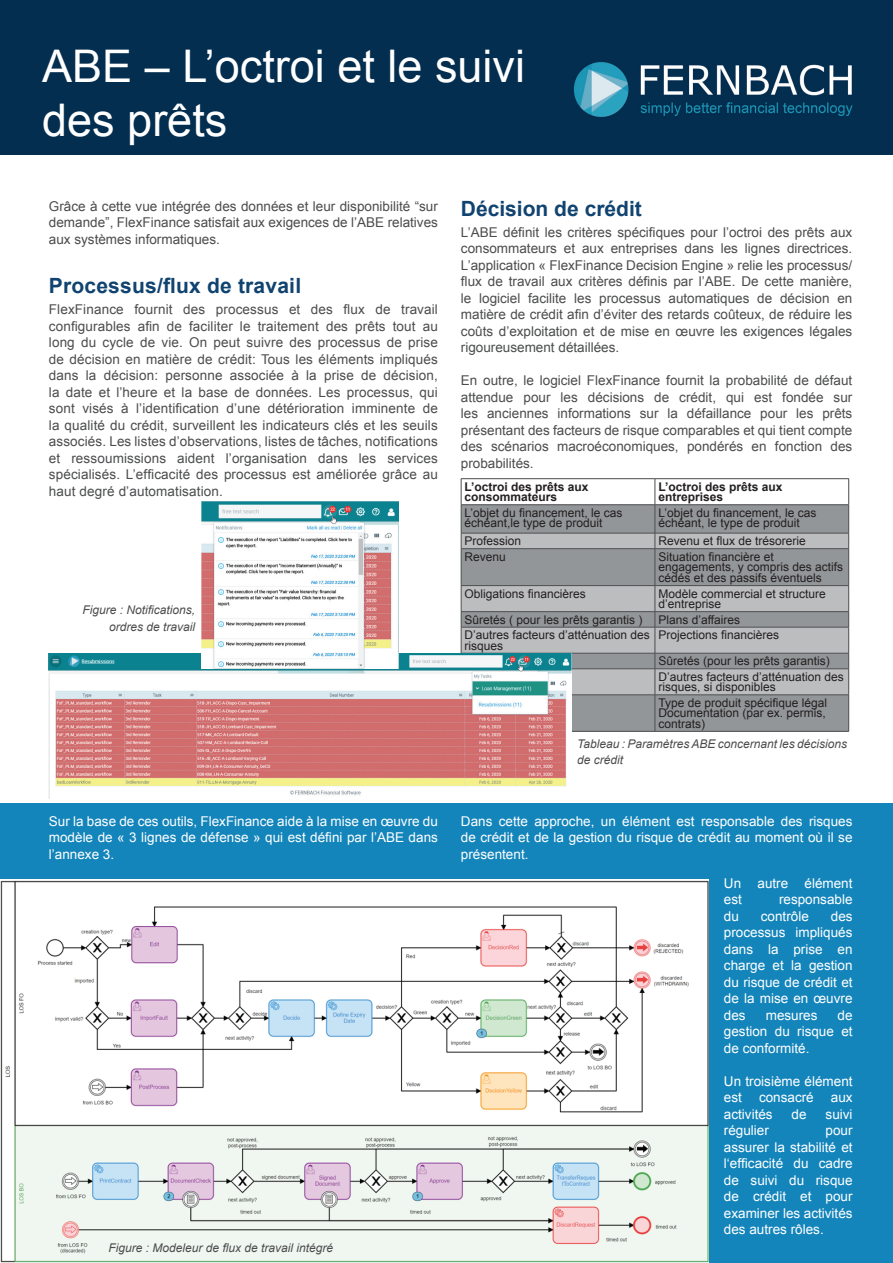
<style>
.page{position:relative;width:893px;height:1263px;background:#fff}
.page>*{position:absolute;margin:0;border:0;box-sizing:border-box;transform-origin:0 0}
.t1{font:45px/54px "Arial";color:#fff}
.t2{font:700 21px "Arial";letter-spacing:.01em;color:#104370}
.t3{font:13.5px/16.5px "Arial";color:#4b4c4d;text-align:justify}
.t4{font:13.5px/16.5px "Arial";color:#fff;text-align:justify}
.t5{font:12px/10.5px "Arial";color:#231f20}
.t6{font:italic 12px/16.5px "Arial";color:#4b4c4d;text-align:right}
.t7{font:700 12px/10.5px "Arial";color:#231f20}
</style>
<div class="page">
<div style="left:0;top:0;width:893px;height:155px;background:#032e4f"></div>
<img style="left:573px;top:62px;width:280px;height:55px">
<div style="left:0;top:804px;width:893px;height:459px;background:#1485bb"></div>
<div style="left:572px;top:695px;width:276px;height:36px;background:#939698"></div>
<svg style="left:462px;top:549px;width:386px;height:145px;background:#a7a9ab"></svg>
<hr style="left:461px;top:478px;width:194px;height:1px;background:#4b4c4d">
<hr style="left:655px;top:478px;width:194px;height:1px;background:#4b4c4d">
<svg style="left:461px;top:479px;width:388px;height:69px"></svg>
<hr style="left:461px;top:548px;width:194px;height:1px;background:#4b4c4d">
<hr style="left:461px;top:549px;width:1px;height:36px;background:#4b4c4d">
<hr style="left:655px;top:548px;width:194px;height:1px;background:#4b4c4d">
<hr style="left:655px;top:549px;width:1px;height:36px;background:#4b4c4d">
<hr style="left:848px;top:549px;width:1px;height:36px;background:#4b4c4d">
<hr style="left:461px;top:585px;width:194px;height:1px;background:#4b4c4d">
<hr style="left:655px;top:585px;width:194px;height:1px;background:#4b4c4d">
<hr style="left:461px;top:611px;width:194px;height:1px;background:#4b4c4d">
<hr style="left:655px;top:611px;width:194px;height:1px;background:#4b4c4d">
<hr style="left:461px;top:627px;width:194px;height:1px;background:#4b4c4d">
<hr style="left:655px;top:627px;width:194px;height:1px;background:#4b4c4d">
<hr style="left:461px;top:653px;width:194px;height:1px;background:#4b4c4d">
<hr style="left:655px;top:653px;width:194px;height:1px;background:#4b4c4d">
<hr style="left:461px;top:668px;width:194px;height:1px;background:#4b4c4d">
<svg style="left:461px;top:586px;width:1px;height:67px"></svg>
<hr style="left:655px;top:668px;width:194px;height:1px;background:#4b4c4d">
<svg style="left:655px;top:586px;width:1px;height:108px"></svg>
<svg style="left:848px;top:586px;width:1px;height:108px"></svg>
<hr style="left:461px;top:694px;width:194px;height:1px;background:#4b4c4d">
<hr style="left:655px;top:694px;width:194px;height:1px;background:#4b4c4d">
<hr style="left:655px;top:695px;width:1px;height:36px;background:#4b4c4d">
<hr style="left:848px;top:695px;width:1px;height:36px;background:#4b4c4d">
<hr style="left:461px;top:731px;width:194px;height:1px;background:#4b4c4d">
<hr style="left:655px;top:731px;width:194px;height:1px;background:#4b4c4d">
<img style="left:49px;top:653px;width:522px;height:145px">
<img style="left:202px;top:501px;width:197px;height:167px">
<img style="left:0;top:879px;width:709px;height:384px">
<h1 class="t1" style="left:42px;top:39px;width:484px">ABE – L’octroi et le suivi des prêts</h1>
<p class="t3" style="left:49px;top:198px;width:391px">Grâce à cette vue intégrée des données et leur disponibilité “sur demande”, FlexFinance satisfait aux exigences de l’ABE relatives aux systèmes informatiques.</p>
<h2 class="t2" style="left:49px;top:271px;width:254px">Processus/flux de travail</h2>
<p class="t3" style="left:49px;top:301px;width:391px">FlexFinance fournit des processus et des flux de travail configurables afin de faciliter le traitement des prêts tout au long du cycle de vie. On peut suivre des processus de prise de décision en matière de crédit: Tous les éléments impliqués dans la décision: personne associée à la prise de décision, la date et l’heure et la base de données. Les processus, qui sont visés à l’identification d’une détérioration imminente de la qualité du crédit, surveillent les indicateurs clés et les seuils associés. Les listes d’observations, listes de tâches, notifications et ressoumissions aident l’organisation dans les services spécialisés. L’efficacité des processus est améliorée grâce au haut degré d’automatisation.</p>
<p class="t6" style="left:82px;top:602px;width:114px">Figure : Notifications, ordres de travail</p>
<h2 class="t2" style="left:461px;top:194px;width:182px">Décision de crédit</h2>
<p class="t3" style="left:461px;top:224px;width:393px">L’ABE définit les critères spécifiques pour l’octroi des prêts aux consommateurs et aux entreprises dans les lignes directrices.<br>L’application « FlexFinance Decision Engine » relie les processus/ flux de travail aux critères définis par l’ABE. De cette manière, le logiciel facilite les processus automatiques de décision en matière de crédit afin d’éviter des retards coûteux, de réduire les coûts d’exploitation et de mise en œuvre les exigences légales rigoureusement détaillées.</p>
<p class="t3" style="left:461px;top:372px;width:393px">En outre, le logiciel FlexFinance fournit la probabilité de défaut attendue pour les décisions de crédit, qui est fondée sur les anciennes informations sur la défaillance pour les prêts présentant des facteurs de risque comparables et qui tient compte des scénarios macroéconomiques, pondérés en fonction des probabilités.</p>
<p class="t7" style="left:465px;top:481px;width:126px">L’octroi des prêts aux consommateurs</p>
<p class="t7" style="left:658px;top:481px;width:126px">L’octroi des prêts aux entreprises</p>
<p class="t5" style="left:465px;top:507px;width:160px">L’objet du financement, le cas échéant,le type de produit</p>
<p class="t5" style="left:658px;top:507px;width:160px">L’objet du financement, le cas échéant, le type de produit</p>
<p class="t5" style="left:465px;top:536px;width:58px">Profession</p>
<p class="t5" style="left:658px;top:536px;width:149px">Revenu et flux de trésorerie</p>
<p class="t5" style="left:465px;top:551px;width:43px">Revenu</p>
<p class="t5" style="left:658px;top:551px;width:186px">Situation financière et engagements, y compris des actifs cédés et des passifs éventuels</p>
<p class="t5" style="left:465px;top:588px;width:123px">Obligations financières</p>
<p class="t5" style="left:658px;top:588px;width:169px">Modèle commercial et structure d’entreprise</p>
<p class="t5" style="left:465px;top:614px;width:180px">Sûretés ( pour les prêts garantis )</p>
<p class="t5" style="left:658px;top:614px;width:83px">Plans d’affaires</p>
<p class="t5" style="left:465px;top:630px;width:187px">D’autres facteurs d’atténuation des risques</p>
<p class="t5" style="left:658px;top:622px;width:173px;line-height:26.1px">Projections financières<br>Sûretés (pour les prêts garantis)</p>
<p class="t5" style="left:658px;top:671px;width:187px">D’autres facteurs d’atténuation des risques, si disponibles</p>
<p class="t5" style="left:658px;top:697px;width:170px;text-align:justify">Type de produit spécifique légal Documentation (par ex. permis, contrats)</p>
<p class="t6" style="left:577px;top:735px;width:271px;text-align:left">Tableau : Paramètres ABE concernant les décisions de crédit</p>
<p class="t4" style="left:49px;top:812px;width:391px">Sur la base de ces outils, FlexFinance aide à la mise en œuvre du modèle de « 3 lignes de défense » qui est défini par l’ABE dans l’annexe 3.</p>
<p class="t4" style="left:461px;top:812px;width:393px">Dans cette approche, un élément est responsable des risques de crédit et de la gestion du risque de crédit au moment où il se présentent.</p>
<p class="t4" style="left:724px;top:875px;width:130px">Un autre élément est</p>
<p class="t4" style="left:779px;top:891px;width:75px">responsable</p>
<p class="t6" style="left:108px;top:1239px;width:226px">Figure : Modeleur de flux de travail intégré</p>
<p class="t4" style="left:724px;top:908px;width:17px">du</p>
<p class="t4" style="left:761px;top:908px;width:50px">contrôle</p>
<p class="t4" style="left:724px;top:908px;width:130px;text-indent:107px">des processus impliqués dans la prise en charge et la gestion du risque de crédit et de la mise en œuvre des</p>
<p class="t4" style="left:724px;top:1007px;width:130px;text-indent:114px">de gestion du risque et de conformité.</p>
<p class="t4" style="left:724px;top:1073px;width:130px">Un troisième élément est</p>
<p class="t4" style="left:766px;top:1007px;width:53px">mesures</p>
<p class="t4" style="left:759px;top:1089px;width:56px">consacré</p>
<p class="t4" style="left:831px;top:1089px;width:23px">aux</p>
<p class="t4" style="left:724px;top:1106px;width:50px">activités</p>
<p class="t4" style="left:792px;top:1106px;width:17px">de</p>
<p class="t4" style="left:826px;top:1106px;width:28px">suivi</p>
<p class="t4" style="left:724px;top:1122px;width:47px">régulier</p>
<p class="t4" style="left:724px;top:1122px;width:130px;text-indent:102px">pour assurer la stabilité et l‘efficacité du cadre de suivi du risque de crédit et pour examiner les activités des autres rôles.</p>
</div>
